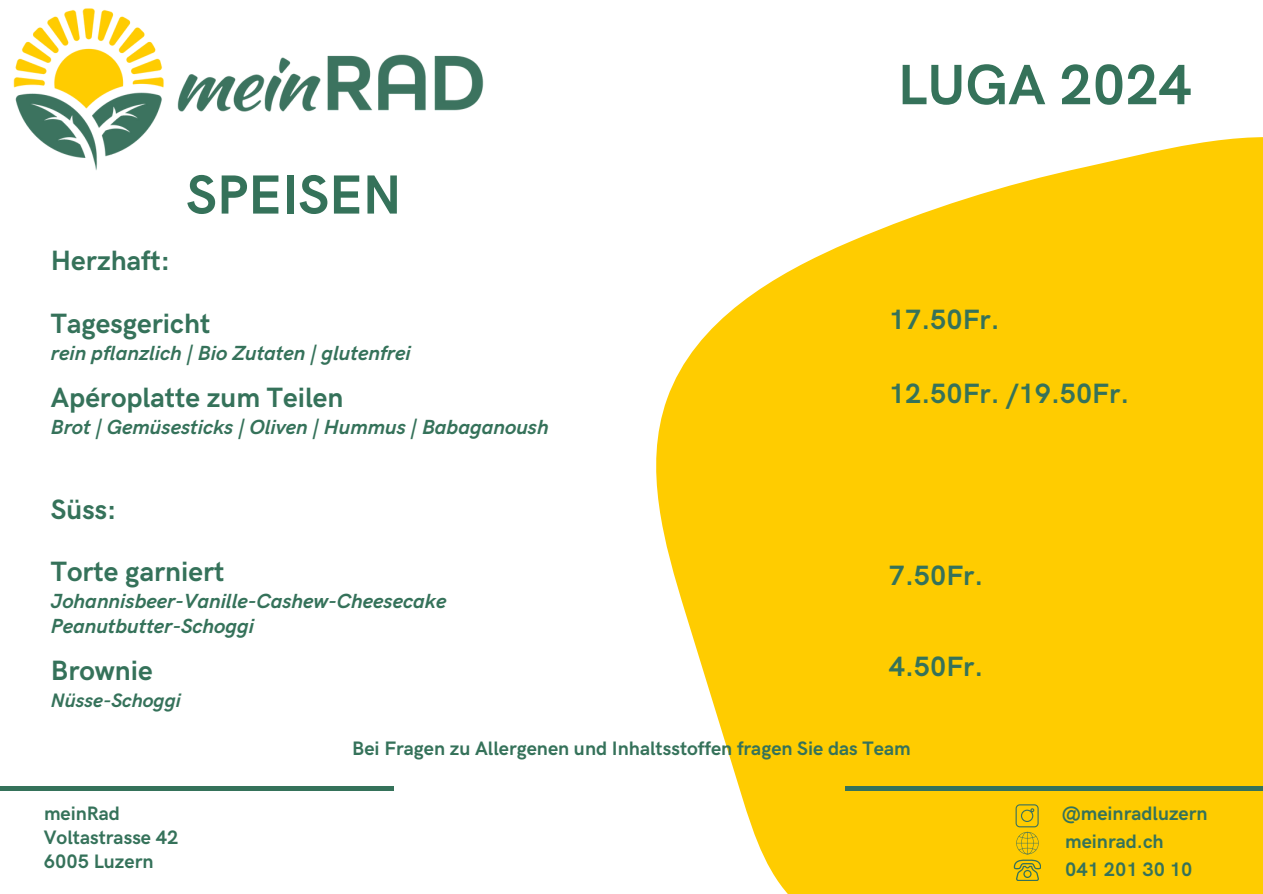
<style>
.page{position:relative;width:1263px;height:894px;background:#fff}
.page>*{position:absolute;margin:0;border:0;box-sizing:border-box;transform-origin:0 0}
.t1{font:700 57px "HK Grotesk Pro";color:#35725a}
.t2{font:700 55.2px "HK Grotesk Pro";color:#35725a}
.t3{font:700 28.05px "HK Grotesk Pro";color:#35725a}
.t4{font:italic 700 20.55px "HK Grotesk Pro";color:#35725a}
.t5{font:700 19.5px "HK Grotesk Pro";color:#35725a}
.t6{font:italic 700 19.5px "HK Grotesk Pro";color:#35725a}
</style>
<div class="page">
<svg style="left:656px;top:137px;width:607px;height:756px;fill:#fc0"></svg>
<img style="left:13px;top:8px;width:471px;height:162px">
<hr style="left:0;top:786px;width:393px;height:4px;background:#35725a">
<hr style="left:845px;top:786px;width:418px;height:4px;background:#35725a">
<svg style="left:1014px;top:804px;width:27px;height:76px;background:#d7b912"></svg>
<h1 class="t3" style="left:51px;top:245px;width:121px">Herzhaft:</h1>
<p class="t2" style="left:186px;top:164px;width:217px">SPEISEN</p>
<h2 class="t3" style="left:51px;top:307px;width:161px">Tagesgericht</h2>
<h2 class="t4" style="left:51px;top:341px;width:361px">rein pflanzlich | Bio Zutaten | glutenfrei</h2>
<h2 class="t3" style="left:51px;top:382px;width:294px">Apéroplatte zum Teilen</h2>
<h2 class="t4" style="left:51px;top:415px;width:499px">Brot | Gemüsesticks | Oliven | Hummus | Babaganoush</h2>
<h2 class="t3" style="left:51px;top:493px;width:67px">Süss:</h2>
<p class="t3" style="left:51px;top:555px;width:175px">Torte garniert</p>
<p class="t4" style="left:51px;top:589px;width:397px">Johannisbeer-Vanille-Cashew-Cheesecake</p>
<p class="t4" style="left:51px;top:614px;width:205px">Peanutbutter-Schoggi</p>
<p class="t3" style="left:51px;top:655px;width:103px">Brownie</p>
<p class="t6" style="left:51px;top:689px;width:131px">Nüsse-Schoggi</p>
<p class="t1" style="left:898px;top:53px;width:296px">LUGA 2024</p>
<p class="t3" style="left:889px;top:303px;width:112px">17.50Fr.</p>
<p class="t3" style="left:889px;top:378px;width:242px">12.50Fr. /19.50Fr.</p>
<p class="t3" style="left:889px;top:559px;width:96px">7.50Fr.</p>
<h1 class="t3" style="left:889px;top:650px;width:96px">4.50Fr.</h1>
<p class="t5" style="left:44px;top:802px;width:78px">meinRad</p>
<h2 class="t5" style="left:44px;top:826px;width:136px">Voltastrasse 42</h2>
<p class="t5" style="left:44px;top:849px;width:111px">6005 Luzern</p>
<p class="t5" style="left:352px;top:736px;width:560px">Bei Fragen zu Allergenen und Inhaltsstoffen fragen Sie das Team</p>
<p class="t5" style="left:1062px;top:802px;width:147px">@meinradluzern</p>
<p class="t5" style="left:1065px;top:830px;width:100px">meinrad.ch</p>
<p class="t5" style="left:1065px;top:857px;width:129px">041 201 30 10</p>
</div>
